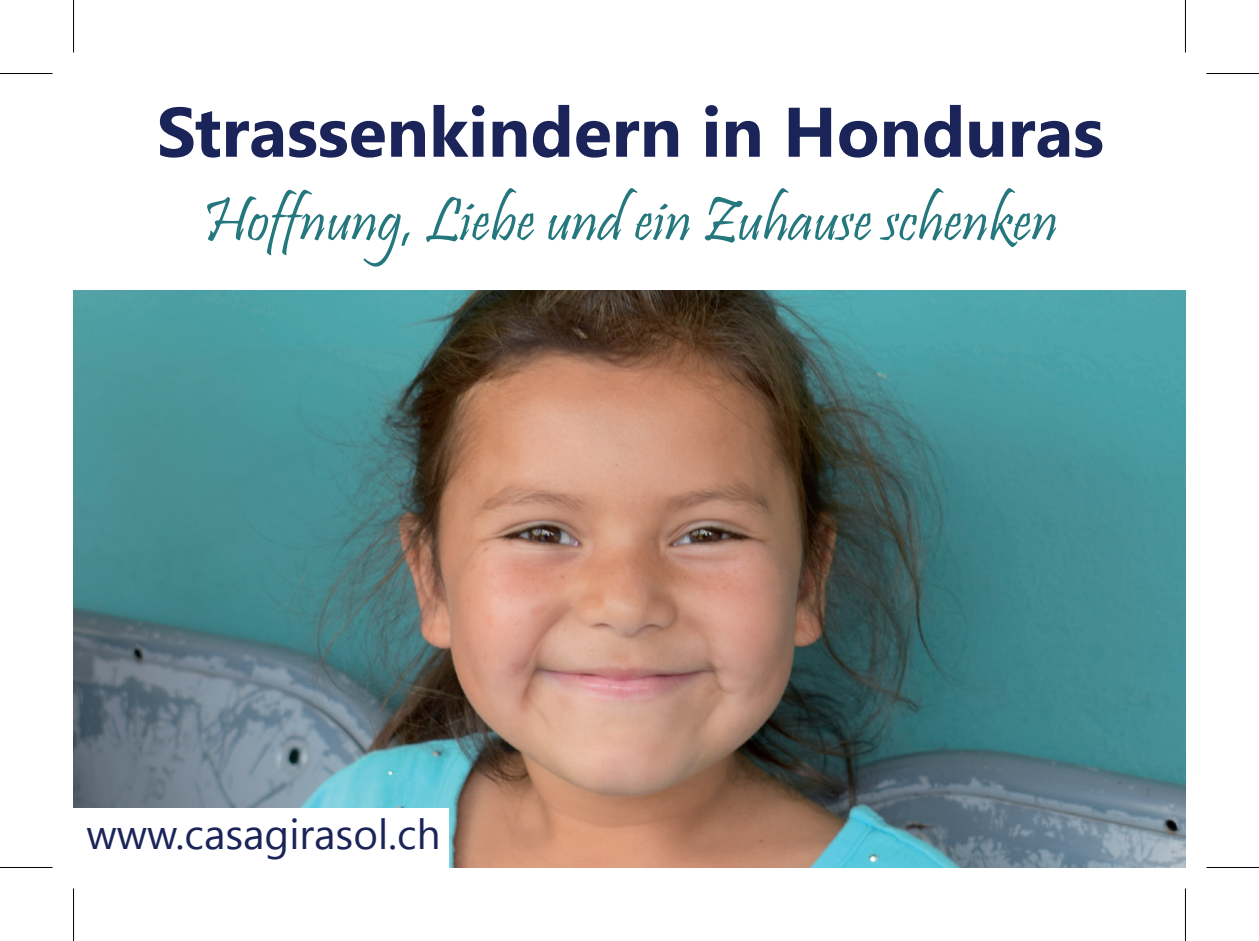
<style>
.page{position:relative;width:1259px;height:941px;background:#fff}
.page>*{position:absolute;margin:0;border:0;box-sizing:border-box;transform-origin:0 0}
.t1{font:700 70px "Segoe UI";color:#1b2458}
.t2{font:63px "Pristina";color:#25777e}
.t3{font:42px "Segoe UI";color:#1b2458}
</style>
<div class="page">
<img style="left:74px;top:290px;width:1111px;height:577px">
<div style="left:74px;top:808px;width:375px;height:59px;background:#fff"></div>
<svg style="left:1185px;top:0;width:1px;height:53px"></svg>
<svg style="left:1185px;top:888px;width:1px;height:53px"></svg>
<hr style="left:0;top:73px;width:52px;height:1px;background:#000">
<hr style="left:1206px;top:73px;width:52px;height:1px;background:#000">
<hr style="left:0;top:867px;width:52px;height:1px;background:#000">
<hr style="left:1206px;top:867px;width:52px;height:1px;background:#000">
<hr style="left:73px;top:0;width:1px;height:53px;background:#000">
<hr style="left:73px;top:888px;width:1px;height:53px;background:#000">
<hr style="left:1184px;top:0;width:1px;height:53px;background:#000">
<hr style="left:1184px;top:888px;width:1px;height:53px;background:#000">
<p class="t1" style="left:157px;top:76px;width:948px">Strassenkindern in Honduras</p>
<p class="t2" style="left:203px;top:185px;width:856px">Hoffnung, Liebe und ein Zuhause schenken</p>
<p class="t3" style="left:86px;top:800px;width:355px">www.casagirasol.ch</p>
</div>
